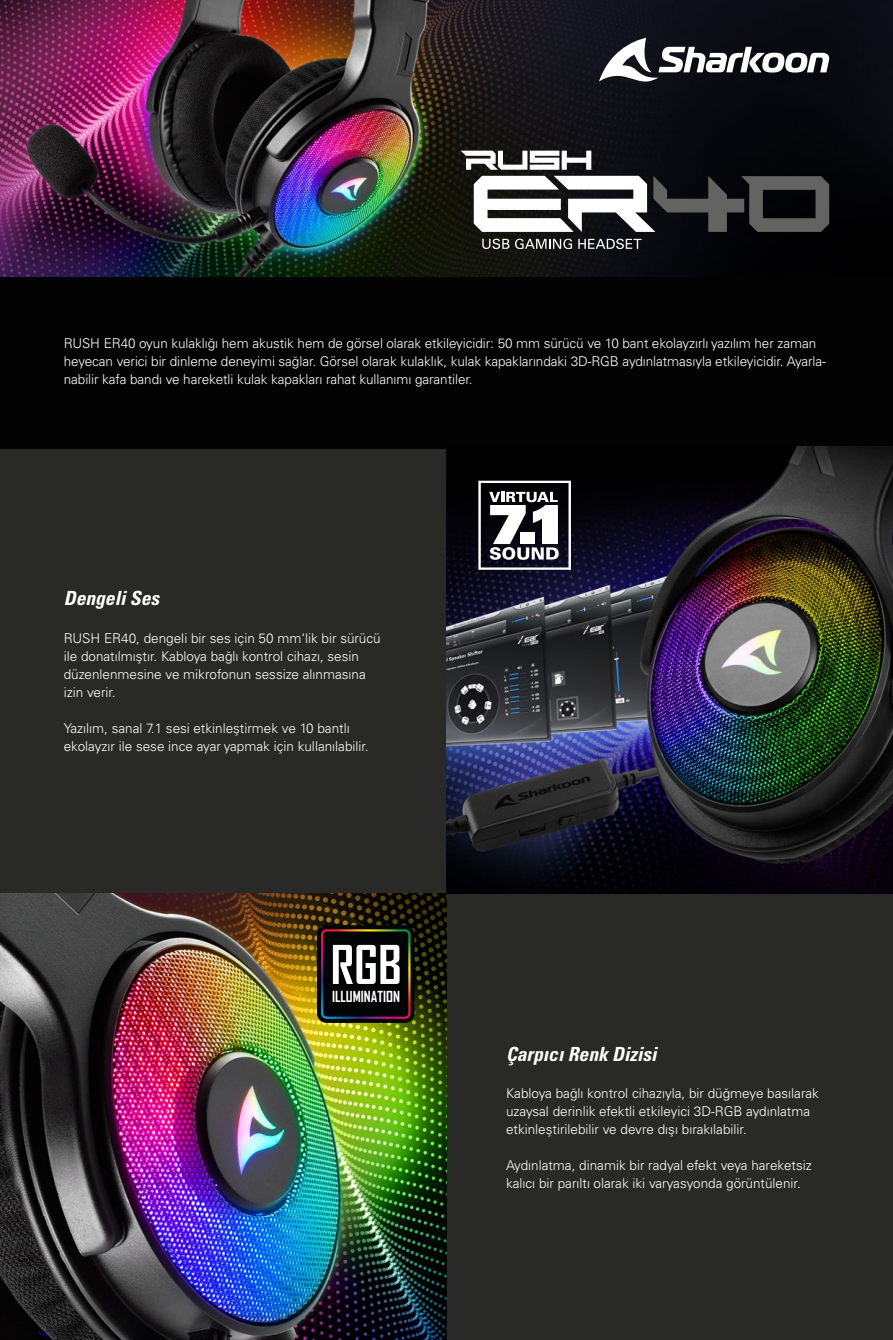
<style>
.page{position:relative;width:893px;height:1340px;background:#fff}
.page>*{position:absolute;margin:0;border:0;box-sizing:border-box;transform-origin:0 0}
.t1{font:700 51.15px "Agency FB";color:#fff}
.t2{font:19.5px "Univers LTCYR 67 Bold Cond Obl";color:#fff}
.t3{font:700 14.55px "Agency FB";color:#fff}
.t4{font:300 13.5px/18px "Univers LTCYR 45";color:#fff}
</style>
<div class="page">
<div style="left:0;top:0;width:893px;height:1339px;background:#292a28"></div>
<div style="left:0;top:276px;width:893px;height:173px;background:#030304"></div>
<img style="left:0;top:0;width:893px;height:276px">
<img style="left:446px;top:446px;width:447px;height:447px">
<img style="left:0;top:893px;width:446px;height:446px">
<svg style="left:482px;top:239px;width:27px;height:10px"></svg>
<svg style="left:515px;top:239px;width:57px;height:10px"></svg>
<svg style="left:578px;top:239px;width:63px;height:10px"></svg>
<svg style="left:461px;top:151px;width:130px;height:19px;background:#9b9b9b"></svg>
<svg style="left:474px;top:176px;width:355px;height:56px;background:#6e6e6f"></svg>
<svg style="left:478px;top:480px;width:93px;height:90px;background:#6c6b70"></svg>
<div style="left:317px;top:925px;width:98px;height:97px;background:#030405;border-radius:10px"></div>
<svg style="left:321px;top:929px;width:90px;height:89px"></svg>
<svg style="left:599px;top:38px;width:230px;height:46px;background:#57585d"></svg>
<p class="t4" style="left:64px;top:334px;width:764px">RUSH ER40 oyun kulaklığı hem akustik hem de görsel olarak etkileyicidir: 50 mm sürücü ve 10 bant ekolayzırlı yazılım her zaman heyecan verici bir dinleme deneyimi sağlar. Görsel olarak kulaklık, kulak kapaklarındaki 3D-RGB aydınlatmasıyla etkileyicidir. Ayarla&shy;nabilir kafa bandı ve hareketli kulak kapakları rahat kullanımı garantiler.</p>
<h2 class="t2" style="left:64px;top:586px;width:97px">Dengeli Ses</h2>
<p class="t4" style="left:64px;top:628px;width:318px">RUSH ER40, dengeli bir ses için 50 mm‘lik bir sürücü ile donatılmıştır. Kabloya bağlı kontrol cihazı, sesin düzenlenmesine ve mikrofonun sessize alınmasına izin verir.</p>
<p class="t4" style="left:64px;top:718px;width:306px">Yazılım, sanal 7.1 sesi etkinleştirmek ve 10 bantlı ekolayzır ile sese ince ayar yapmak için kullanılabilir.</p>
<h1 class="t1" style="left:331px;top:933px;width:73px">RGB</h1>
<p class="t3" style="left:332px;top:987px;width:69px">ILLUMINATION</p>
<h2 class="t2" style="left:506px;top:1041px;width:152px">Çarpıcı Renk Dizisi</h2>
<p class="t4" style="left:506px;top:1084px;width:314px">Kabloya bağlı kontrol cihazıyla, bir düğmeye basılarak uzaysal derinlik efektli etkileyici 3D-RGB aydınlatma etkinleştirilebilir ve devre dışı bırakılabilir.</p>
<p class="t4" style="left:506px;top:1156px;width:307px">Aydınlatma, dinamik bir radyal efekt veya hareketsiz kalıcı bir parıltı olarak iki varyasyonda görüntülenir.</p>
</div>
